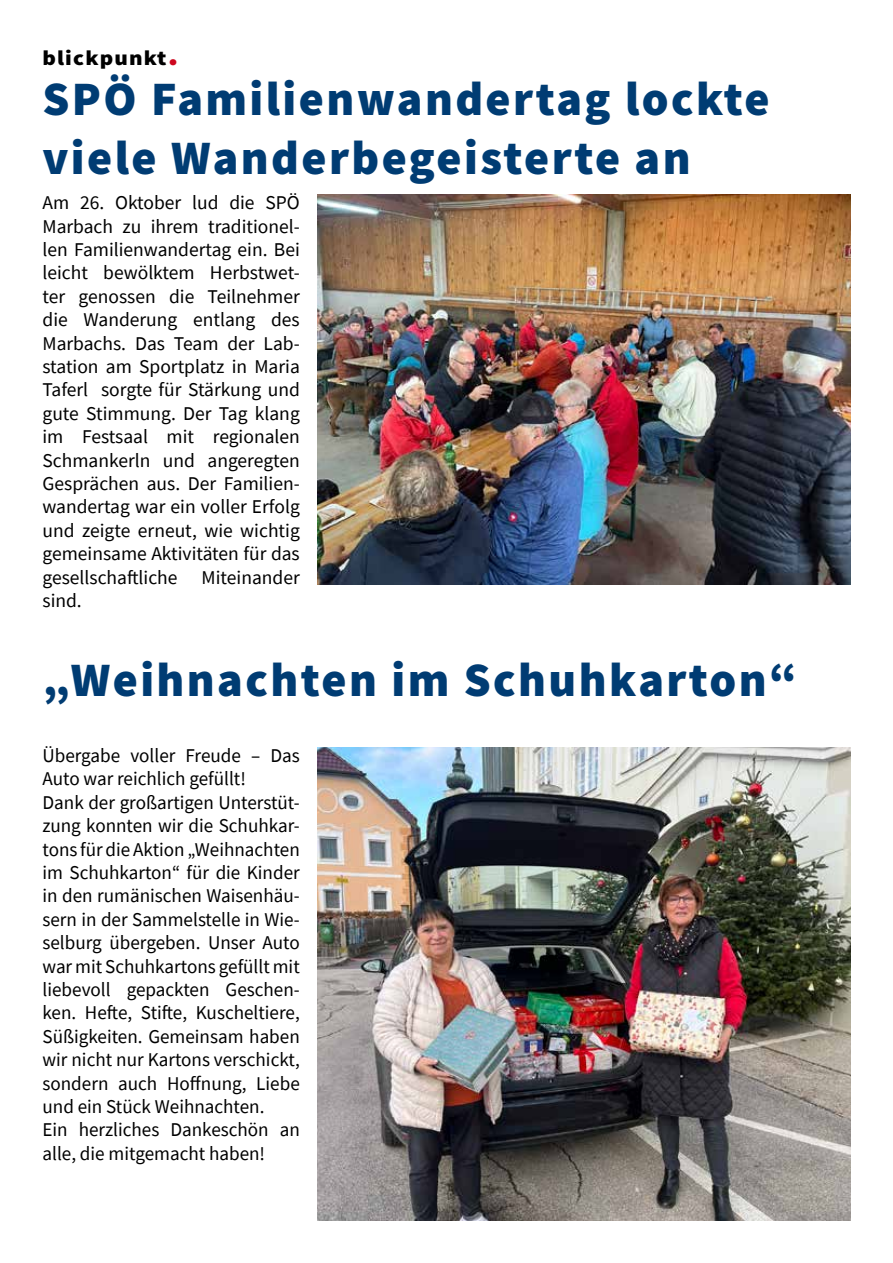
<style>
.page{position:relative;width:893px;height:1263px;background:#fff}
.page>*{position:absolute;margin:0;border:0;box-sizing:border-box;transform-origin:0 0}
.t1{font:900 48px/58.5px "Source Sans Pro";letter-spacing:.05em;color:#003c73}
.t2{font:900 21px "Source Sans Pro";letter-spacing:.05em;color:#000;scale:1.11 1}
.t3{font:19.5px/23.4px "Source Sans Pro";color:#000;text-align:justify}
.s1{font-size:30px;color:#cd071e}
</style>
<div class="page">
<img style="left:318px;top:195px;width:532px;height:389px">
<img style="left:318px;top:747px;width:532px;height:474px">
<p class="t2" style="left:43px;top:44px;width:124px">blickpunkt<span class="s1">.</span></p>
<h1 class="t1" style="left:42px;top:69px;width:729px">SPÖ Familienwandertag lockte viele Wanderbegeisterte an</h1>
<p class="t3" style="left:43px;top:191px;width:259px">Am 26. Oktober lud die SPÖ Marbach zu ihrem traditionel&shy;len Familienwandertag ein. Bei leicht bewölktem Herbstwet&shy;ter genossen die Teilnehmer die Wanderung entlang des Marbachs. Das Team der Lab&shy;station am Sportplatz in Maria Taferl sorgte für Stärkung und gute Stimmung. Der Tag klang im Festsaal mit regionalen Schmankerln und angeregten Gesprächen aus. Der Familien&shy;wandertag war ein voller Erfolg und zeigte erneut, wie wichtig gemeinsame Aktivitäten für das gesellschaftliche Miteinander sind.</p>
<h1 class="t1" style="left:42px;top:650px;width:756px">„Weihnachten im Schuhkarton“</h1>
<p class="t3" style="left:42px;top:744px;width:259px;text-align:left">Übergabe voller Freude – Das<br>Auto war reichlich gefüllt!<br>Dank der großartigen Unterstüt&shy;zung konnten wir die Schuhkar&shy;tons für die Aktion „Weihnachten im Schuhkarton“ für die Kinder in den rumänischen Waisenhäu&shy;sern in der Sammelstelle in Wie&shy;selburg übergeben. Unser Auto war mit Schuhkartons gefüllt mit liebevoll gepackten Geschen&shy;ken. Hefte, Stifte, Kuscheltiere,<br>Süßigkeiten. Gemeinsam haben wir nicht nur Kartons verschickt, sondern auch Hoffnung, Liebe und ein Stück Weihnachten.<br>Ein herzliches Dankeschön an alle, die mitgemacht haben!</p>
</div>
